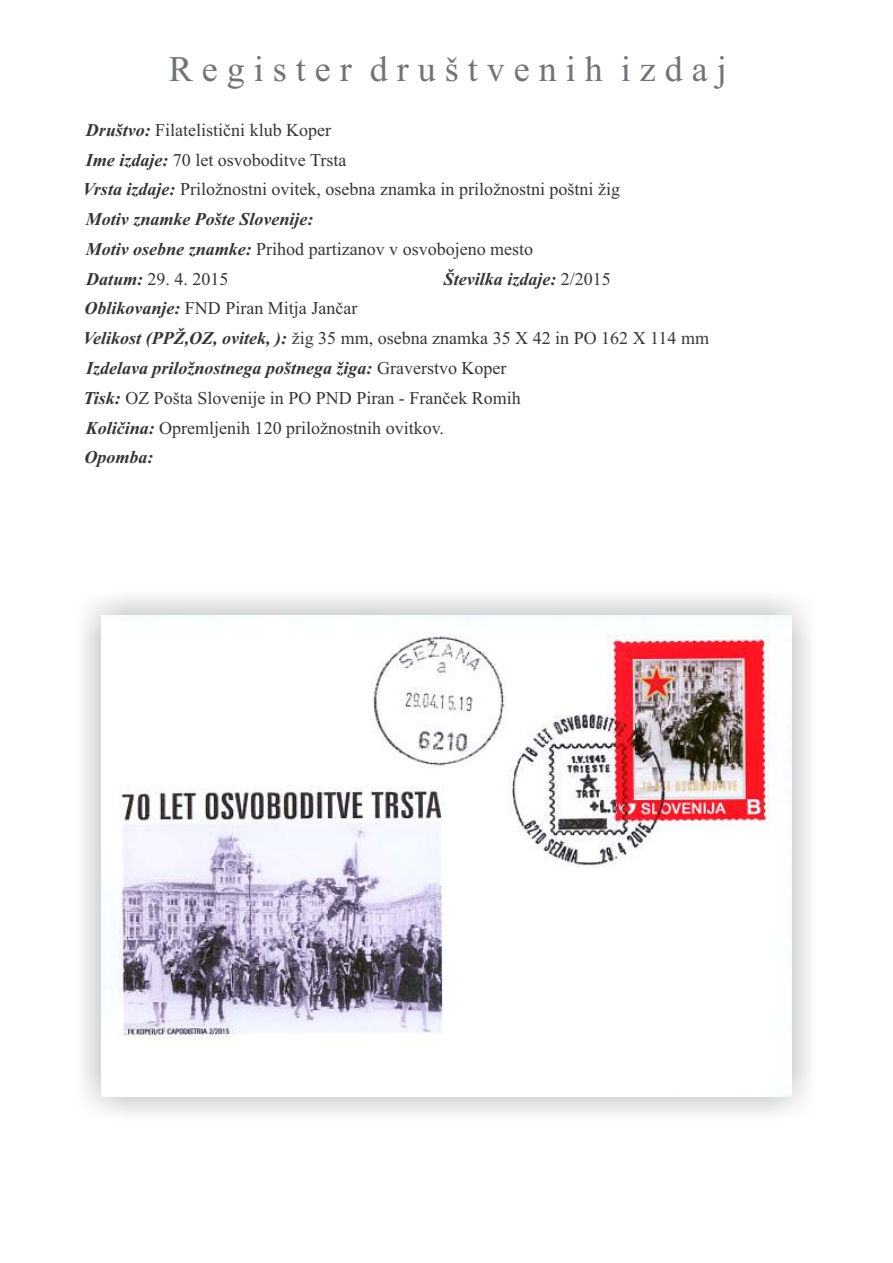
<style>
.page{position:relative;width:893px;height:1263px;background:#fff}
.page>*{position:absolute;margin:0;border:0;box-sizing:border-box;transform-origin:0 0}
.t1{font:36px "Times New Roman";color:#727376}
.t2{font:18px/29.5px "Times New Roman";color:#373435}
.t3{font:italic 700 18px/30.3px "Times New Roman";color:#373435}
.s1{font-weight:700;font-style:italic}
.s2{font-weight:400;font-style:normal}
</style>
<div class="page">
<img style="left:102px;top:616px;width:689px;height:481px">
<h1 class="t1" style="left:169px;top:56px;width:559px">R e g i s t e r d r u š t v e n i h i z d a j</h1>
<p class="t2" style="left:83px;top:117px;width:539px"><span class="s1">Društvo:</span> Filatelistični klub Koper<br><span class="s1">Ime izdaje:</span> 70 let osvoboditve Trsta<br><span class="s1">Vrsta izdaje:</span> Priložnostni ovitek, osebna znamka in priložnostni poštni žig</p>
<p class="t3" style="left:86px;top:206px;width:449px">Motiv znamke Pošte Slovenije:<br>Motiv osebne znamke: <span class="s2">Prihod partizanov v osvobojeno mesto</span></p>
<p class="t2" style="left:86px;top:266px;width:144px"><span class="s1">Datum:</span> 29. 4. 2015</p>
<p class="t3" style="left:444px;top:266px;width:168px">Številka izdaje: <span class="s2">2/2015</span></p>
<p class="t2" style="left:84px;top:295px;width:274px"><span class="s1">Oblikovanje:</span> FND Piran Mitja Jančar</p>
<p class="t2" style="left:83px;top:325px;width:627px"><span class="s1">Velikost (PPŽ,OZ, ovitek, ):</span> žig 35 mm, osebna znamka 35 X 42 in PO 162 X 114 mm</p>
<p class="t3" style="left:86px;top:355px;width:422px">Izdelava priložnostnega poštnega žiga: <span class="s2">Graverstvo Koper</span></p>
<p class="t2" style="left:84px;top:385px;width:439px"><span class="s1">Tisk:</span> OZ Pošta Slovenije in PO PND Piran - Franček Romih</p>
<p class="t2" style="left:84px;top:415px;width:361px"><span class="s1">Količina:</span> Opremljenih 120 priložnostnih ovitkov.<br><span class="s1">Opomba:</span></p>
</div>
